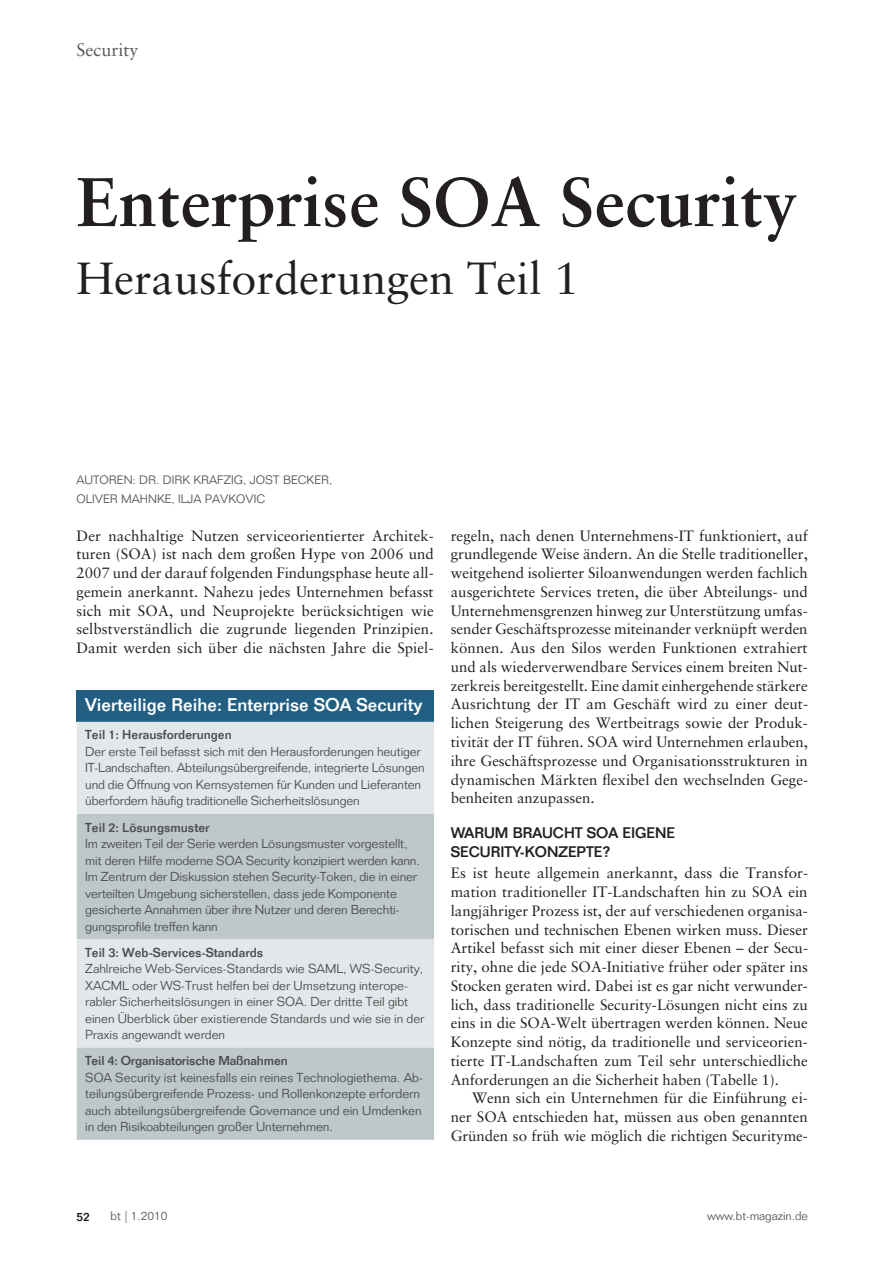
<style>
.page{position:relative;width:893px;height:1263px;background:#fff}
.page>*{position:absolute;margin:0;border:0;box-sizing:border-box;transform-origin:0 0}
.t1{font:700 69px "Sabon LT Std";color:#231f20}
.t2{font:45px "Sabon LT Std";color:#231f20}
.t3{font:500 18px "Folio Std";color:#fff}
.t4{font:18px "Sabon LT Std";color:#57585a}
.t5{font:15px/18.8px "Sabon LT Std";color:#231f20;text-align:justify}
.t6{font:500 15px/18.8px "Folio Std";color:#231f20}
.t7{font:300 12.75px/16.5px "Folio Std";letter-spacing:-.01em;color:#4b4c4d}
.t8{font:500 12.75px "Folio Std";color:#4b4c4d}
.t9{font:300 12px/18.8px "Folio Std";color:#57585a}
.t10{font:500 12px "Folio Std";color:#231f20}
</style>
<div class="page">
<div style="left:77px;top:690px;width:357px;height:32px;background:#225e82"></div>
<div style="left:77px;top:722px;width:357px;height:92px;background:#e2e8e9"></div>
<svg style="left:77px;top:814px;width:357px;height:326px;background:#cad2d4"></svg>
<p class="t4" style="left:77px;top:39px;width:63px">Security</p>
<h1 class="t1" style="left:77px;top:159px;width:722px">Enterprise SOA Security</h1>
<h2 class="t2" style="left:77px;top:251px;width:504px">Herausforderungen Teil 1</h2>
<p class="t9" style="left:77px;top:471px;width:257px">Autoren: Dr. Dirk Krafzig, Jost Becker,<br>Oliver Mahnke, Ilja Pavkovic</p>
<p class="t5" style="left:77px;top:526px;width:359px">Der nachhaltige Nutzen serviceorientierter Architek&shy;turen (SOA) ist nach dem großen Hype von 2006 und 2007 und der darauf folgenden Findungsphase heute all&shy;gemein anerkannt. Nahezu jedes Unternehmen befasst sich mit SOA, und Neuprojekte berücksichtigen wie selbstverständlich die zugrunde liegenden Prinzipien.<br>Damit werden sich über die nächsten Jahre die Spiel-</p>
<p class="t3" style="left:85px;top:694px;width:339px">Vierteilige Reihe: Enterprise SOA Security</p>
<p class="t8" style="left:85px;top:727px;width:148px">Teil 1: Herausforderungen</p>
<p class="t7" style="left:85px;top:743px;width:341px">Der erste Teil befasst sich mit den Herausforderungen heutiger IT-Landschaften. Abteilungsübergreifende, integrierte Lösungen und die Öffnung von Kernsystemen für Kunden und Lieferanten überfordern häufig traditionelle Sicherheitslösungen</p>
<p class="t8" style="left:85px;top:819px;width:126px">Teil 2: Lösungsmuster</p>
<p class="t7" style="left:85px;top:835px;width:336px">Im zweiten Teil der Serie werden Lösungsmuster vorgestellt, mit deren Hilfe moderne SOA Security konzipiert werden kann.<br>Im Zentrum der Diskussion stehen Security-Token, die in einer verteilten Umgebung sicherstellen, dass jede Komponente gesicherte Annahmen über ihre Nutzer und deren Berechti&shy;gungsprofile treffen kann</p>
<p class="t8" style="left:85px;top:944px;width:180px">Teil 3: Web-Services-Standards</p>
<p class="t7" style="left:85px;top:960px;width:341px">Zahlreiche Web-Services-Standards wie SAML, WS-Security, XACML oder WS-Trust helfen bei der Umsetzung interope&shy;rabler Sicherheitslösungen in einer SOA. Der dritte Teil gibt einen Überblick über existierende Standards und wie sie in der Praxis angewandt werden</p>
<p class="t8" style="left:85px;top:1053px;width:204px">Teil 4: Organisatorische Maßnahmen</p>
<p class="t7" style="left:85px;top:1069px;width:339px">SOA Security ist keinesfalls ein reines Technologiethema. Ab&shy;teilungsübergreifende Prozess- und Rollenkonzepte erfordern auch abteilungsübergreifende Governance und ein Umdenken in den Risikoabteilungen großer Unternehmen.</p>
<p class="t5" style="left:451px;top:526px;width:359px">regeln, nach denen Unternehmens-IT funktioniert, auf grundlegende Weise ändern. An die Stelle traditioneller, weitgehend isolierter Siloanwendungen werden fachlich ausgerichtete Services treten, die über Abteilungs- und Unternehmensgrenzen hinweg zur Unterstützung umfas&shy;sender Geschäftsprozesse miteinander verknüpft werden können. Aus den Silos werden Funktionen extrahiert und als wiederverwendbare Services einem breiten Nut&shy;zerkreis bereitgestellt. Eine damit einhergehende stärkere Ausrichtung der IT am Geschäft wird zu einer deut&shy;lichen Steigerung des Wertbeitrags sowie der Produk&shy;tivität der IT führen. SOA wird Unternehmen erlauben, ihre Geschäftsprozesse und Organisationsstrukturen in dynamischen Märkten flexibel den wechselnden Gege&shy;benheiten anzupassen.</p>
<p class="t6" style="left:451px;top:823px;width:224px">Warum braucht SOA eigene<br>Security-Konzepte?</p>
<p class="t5" style="left:451px;top:863px;width:359px">Es ist heute allgemein anerkannt, dass die Transfor&shy;mation traditioneller IT-Landschaften hin zu SOA ein langjähriger Prozess ist, der auf verschiedenen organisa&shy;torischen und technischen Ebenen wirken muss. Dieser Artikel befasst sich mit einer dieser Ebenen – der Secu&shy;rity, ohne die jede SOA-Initiative früher oder später ins Stocken geraten wird. Dabei ist es gar nicht verwunder&shy;lich, dass traditionelle Security-Lösungen nicht eins zu eins in die SOA-Welt übertragen werden können. Neue Konzepte sind nötig, da traditionelle und serviceorien&shy;tierte IT-Landschaften zum Teil sehr unterschiedliche Anforderungen an die Sicherheit haben (Tabelle 1).</p>
<p class="t5" style="left:451px;top:1088px;width:359px;text-indent:21px">Wenn sich ein Unternehmen für die Einführung ei&shy;ner SOA entschieden hat, müssen aus oben genannten Gründen so früh wie möglich die richtigen Securityme-</p>
<p class="t10" style="left:77px;top:1209px;width:15px">52</p>
<p class="t9" style="left:111px;top:1207px;width:58px">bt | 1.2010</p>
<p class="t9" style="left:707px;top:1207px;width:102px">www.bt-magazin.de</p>
</div>
